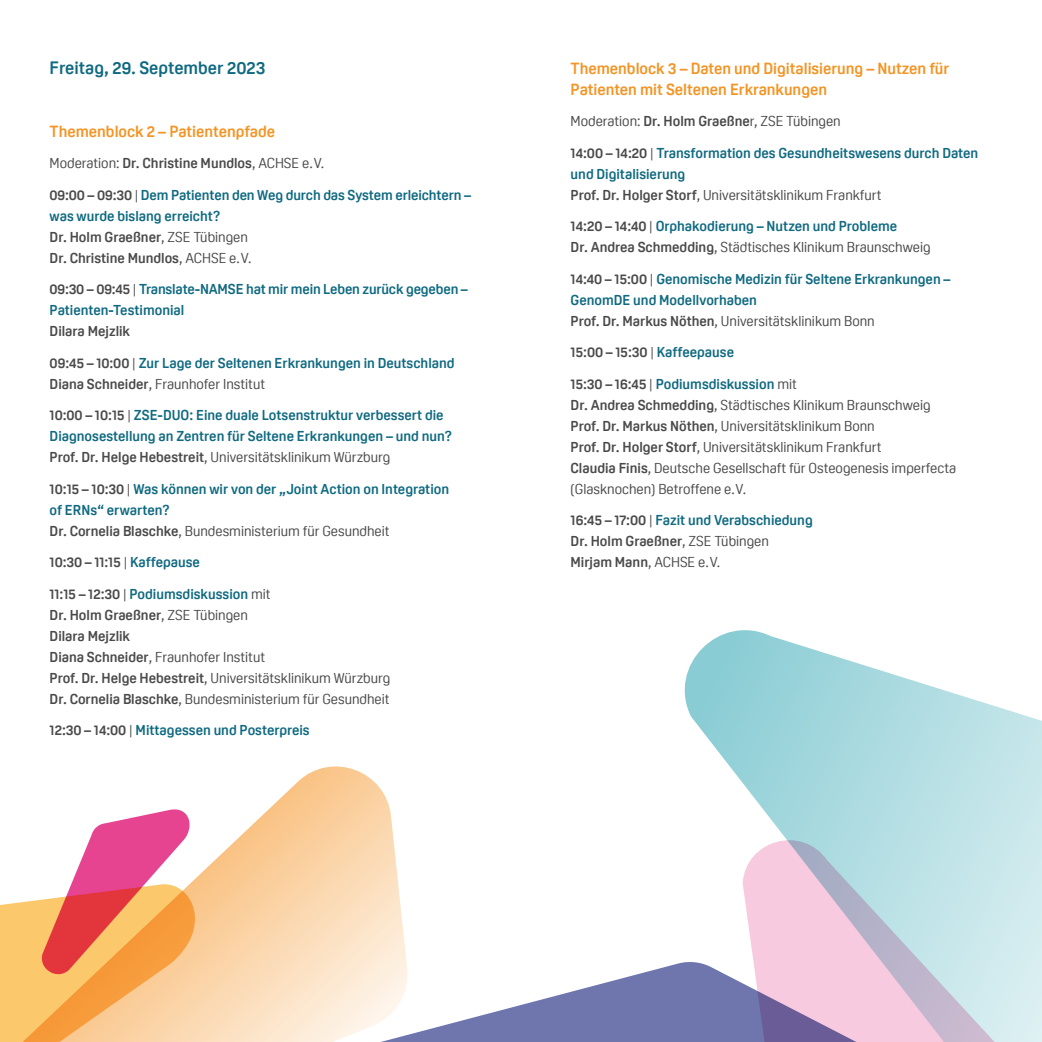
<style>
.page{position:relative;width:1042px;height:1042px;background:#fff}
.page>*{position:absolute;margin:0;border:0;box-sizing:border-box;transform-origin:0 0}
.t1{font:700 17.5px "Oscine";color:#106a81}
.t2{font:700 15.75px/21px "Oscine";color:#f39424}
.t3{font:14px/21px "Oscine";color:#4b4a4a}
.t4{font:700 14px/21px "Oscine";color:#106a81}
.t5{font:700 14px/21px "Oscine";color:#4b4a4a}
.s1{font-weight:700}
.s2{color:#4b4a4a}
.s3{font-weight:400;color:#4b4a4a}
.s4{font-weight:400}
.s5{color:#106a81}
</style>
<div class="page">
<svg style="left:410px;top:966px;width:256px;height:76px;fill:#6e76ad"></svg>
<svg style="left:666px;top:630px;width:376px;height:412px"></svg>
<svg style="left:742px;top:831px;width:300px;height:211px;background:#d1d0df"></svg>
<svg style="left:0;top:766px;width:410px;height:276px"></svg>
<h1 class="t1" style="left:50px;top:57px;width:217px">Freitag, 29. September 2023</h1>
<h2 class="t2" style="left:50px;top:120px;width:227px">Themenblock 2 – Patientenpfade</h2>
<p class="t3" style="left:50px;top:153px;width:276px">Moderation: <span class="s1">Dr. Christine Mundlos</span>, ACHSE e. V.</p>
<p class="t4" style="left:50px;top:184px;width:423px"><span class="s2">09:00 – 09:30</span> <span class="s3">|</span> Dem Patienten den Weg durch das System erleichtern – was wurde bislang erreicht?</p>
<p class="t5" style="left:50px;top:226px;width:203px">Dr. Holm Graeßner<span class="s4">, ZSE Tübingen<br></span>Dr. Christine Mundlos<span class="s4">, ACHSE e. V.</span></p>
<p class="t4" style="left:50px;top:279px;width:420px"><span class="s2">09:30 – 09:45</span> <span class="s3">|</span> Translate-NAMSE hat mir mein Leben zurück gegeben –<br>Patienten-Testimonial</p>
<p class="t5" style="left:50px;top:321px;width:82px">Dilara Mejzlik</p>
<p class="t4" style="left:50px;top:352px;width:406px"><span class="s2">09:45 – 10:00</span> <span class="s3">|</span> Zur Lage der Seltenen Erkrankungen in Deutschland</p>
<p class="t3" style="left:50px;top:373px;width:217px"><span class="s1">Diana Schneider</span>, Fraunhofer Institut</p>
<p class="t4" style="left:50px;top:405px;width:404px"><span class="s2">10:00 – 10:15</span> <span class="s3">|</span> ZSE-DUO: Eine duale Lotsenstruktur verbessert die<br>Diagnosestellung an Zentren für Seltene Erkrankungen – und nun?</p>
<p class="t3" style="left:50px;top:447px;width:342px"><span class="s1">Prof. Dr. Helge Hebestreit</span>, Universitätsklinikum Würzburg</p>
<p class="t4" style="left:50px;top:478px;width:401px"><span class="s2">10:15 – 10:30</span> <span class="s3">|</span> Was können wir von der „Joint Action on Integration of ERNs“ erwarten?</p>
<p class="t3" style="left:50px;top:520px;width:341px"><span class="s1">Dr. Cornelia Blaschke</span>, Bundesministerium für Gesundheit</p>
<p class="t5" style="left:50px;top:552px;width:152px">10:30 – 11:15 <span class="s4">|</span> <span class="s5">Kaffepause</span></p>
<p class="t4" style="left:50px;top:583px;width:222px"><span class="s2">11:15 – 12:30</span> <span class="s3">|</span> Podiumsdiskussion <span class="s3">mit</span></p>
<p class="t3" style="left:50px;top:604px;width:342px"><span class="s1">Dr. Holm Graeßner</span>, ZSE Tübingen<br><span class="s1">Dilara Mejzlik<br>Diana Schneider</span>, Fraunhofer Institut<br><span class="s1">Prof. Dr. Helge Hebestreit</span>, Universitätsklinikum Würzburg <span class="s1">Dr. Cornelia Blaschke</span>, Bundesministerium für Gesundheit</p>
<p class="t4" style="left:50px;top:720px;width:262px"><span class="s2">12:30 – 14:00</span> <span class="s3">|</span> Mittagessen und Posterpreis</p>
<h2 class="t2" style="left:570px;top:57px;width:380px">Themenblock 3 – Daten und Digitalisierung – Nutzen für<br>Patienten mit Seltenen Erkrankungen</h2>
<p class="t3" style="left:570px;top:111px;width:272px">Moderation: <span class="s1">Dr. Holm Graeßne</span>r, ZSE Tübingen</p>
<p class="t4" style="left:570px;top:142px;width:409px"><span class="s2">14:00 – 14:20</span> <span class="s3">|</span> Transformation des Gesundheitswesens durch Daten und Digitalisierung</p>
<p class="t3" style="left:570px;top:184px;width:312px"><span class="s1">Prof. Dr. Holger Storf</span>, Universitätsklinikum Frankfurt</p>
<p class="t4" style="left:570px;top:216px;width:328px"><span class="s2">14:20 – 14:40</span> <span class="s3">|</span> Orphakodierung – Nutzen und Probleme</p>
<p class="t3" style="left:570px;top:237px;width:361px"><span class="s1">Dr. Andrea Schmedding</span>, Städtisches Klinikum Braunschweig</p>
<p class="t4" style="left:570px;top:268px;width:381px"><span class="s2">14:40 – 15:00</span> <span class="s3">|</span> Genomische Medizin für Seltene Erkrankungen –<br>GenomDE und Modellvorhaben</p>
<p class="t3" style="left:570px;top:310px;width:306px"><span class="s1">Prof. Dr. Markus Nöthen</span>, Universitätsklinikum Bonn</p>
<p class="t5" style="left:570px;top:342px;width:165px">15:00 – 15:30 <span class="s4">|</span> <span class="s5">Kaffeepause</span></p>
<p class="t4" style="left:570px;top:373px;width:228px"><span class="s2">15:30 – 16:45</span> <span class="s3">|</span> Podiumsdiskussion <span class="s3">mit</span></p>
<p class="t3" style="left:570px;top:394px;width:387px"><span class="s1">Dr. Andrea Schmedding</span>, Städtisches Klinikum Braunschweig <span class="s1">Prof. Dr. Markus Nöthen</span>, Universitätsklinikum Bonn<br><span class="s1">Prof. Dr. Holger Storf</span>, Universitätsklinikum Frankfurt<br><span class="s1">Claudia Finis</span>, Deutsche Gesellschaft für Osteogenesis imperfecta (Glasknochen) Betroffene e. V.</p>
<p class="t4" style="left:570px;top:510px;width:244px"><span class="s2">16:45 – 17:00</span> <span class="s3">|</span> Fazit und Verabschiedung</p>
<p class="t5" style="left:570px;top:531px;width:200px">Dr. Holm Graeßner<span class="s4">, ZSE Tübingen<br></span>Mirjam Mann<span class="s4">, ACHSE e. V.</span></p>
</div>
